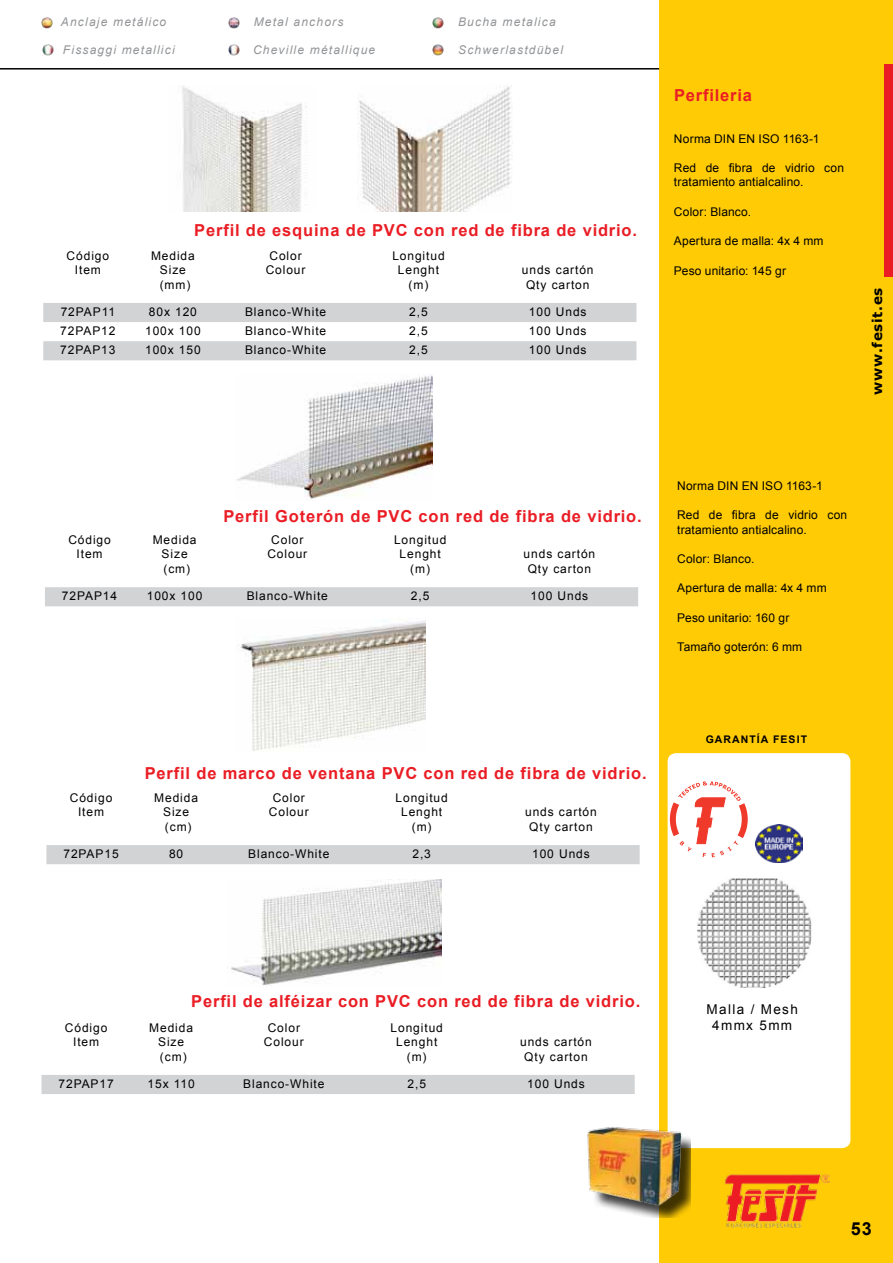
<style>
.page{position:relative;width:893px;height:1263px;background:#fff}
.page>*{position:absolute;margin:0;border:0;box-sizing:border-box;transform-origin:0 0}
.t1{font:700 18px "Arial";color:#000}
.t2{font:700 16.5px "Arial";letter-spacing:.05em;color:#ea1d25}
.t3{font:13.5px/16.2px "Arial";letter-spacing:.1em;color:#000;text-align:center}
.t4{font:700 13.5px "Verdana";letter-spacing:.05em;color:#000}
.t5{font:12px/14.4px "Arial";letter-spacing:.075em;color:#000;text-align:center}
.t6{font:12px/14.4px "Arial";letter-spacing:.01em;color:#000}
.t7{font:italic 12px "Arial";letter-spacing:.1em;color:#939598}
.t8{font:12px "Arial";letter-spacing:.015em;color:#000}
.t9{font:700 10.5px "Arial";letter-spacing:.1em;color:#000}
</style>
<div class="page">
<div style="left:659px;top:0;width:234px;height:1263px;background:#ffcb05"></div>
<div style="left:668px;top:753px;width:182px;height:395px;background:#fff;border-radius:9px"></div>
<div style="left:884px;top:64px;width:9px;height:212px;background:#ea1d25"></div>
<img style="left:724px;top:1174px;width:105px;height:54px">
<hr style="left:0;top:68px;width:659px;height:2px;background:#000">
<svg style="left:42px;top:17px;width:11px;height:11px"></svg>
<svg style="left:42px;top:44px;width:11px;height:11px"></svg>
<svg style="left:228px;top:17px;width:11px;height:11px"></svg>
<svg style="left:228px;top:44px;width:11px;height:11px"></svg>
<svg style="left:432px;top:17px;width:11px;height:11px"></svg>
<svg style="left:432px;top:44px;width:11px;height:11px"></svg>
<svg style="left:670px;top:781px;width:78px;height:76px"></svg>
<img style="left:698px;top:878px;width:114px;height:109px">
<svg style="left:43px;top:303px;width:593px;height:57px"></svg>
<div style="left:45px;top:587px;width:593px;height:19px;background:#d1d3d4"></div>
<div style="left:46px;top:845px;width:594px;height:19px;background:#d1d3d4"></div>
<img style="left:755px;top:825px;width:48px;height:37px">
<div style="left:590px;top:1130px;width:101px;height:88px;background:#000;opacity:.75"></div>
<img style="left:587px;top:1123px;width:104px;height:85px">
<img style="left:236px;top:375px;width:197px;height:124px">
<img style="left:238px;top:620px;width:188px;height:131px">
<img style="left:182px;top:86px;width:125px;height:126px">
<img style="left:359px;top:86px;width:154px;height:126px">
<div style="left:42px;top:1075px;width:593px;height:19px;background:#d1d3d4"></div>
<img style="left:227px;top:879px;width:215px;height:106px">
<p class="t7" style="left:61px;top:14px;width:107px">Anclaje metálico</p>
<p class="t7" style="left:254px;top:14px;width:91px">Metal anchors</p>
<p class="t7" style="left:458px;top:14px;width:99px">Bucha metalica</p>
<p class="t7" style="left:63px;top:42px;width:113px">Fissaggi metallici</p>
<p class="t7" style="left:253px;top:42px;width:124px">Cheville métallique</p>
<p class="t7" style="left:458px;top:42px;width:106px">Schwerlastdübel</p>
<h2 class="t2" style="left:194px;top:219px;width:444px">Perfil de esquina de PVC con red de fibra de vidrio.</h2>
<p class="t5" style="left:67px;top:248px;width:44px">Código<br>Item</p>
<p class="t5" style="left:151px;top:248px;width:45px">Medida<br>Size (mm)</p>
<p class="t5" style="left:266px;top:248px;width:41px">Color<br>Colour</p>
<p class="t5" style="left:392px;top:248px;width:54px">Longitud<br>Lenght (m)</p>
<p class="t5" style="left:522px;top:263px;width:73px">unds cartón<br>Qty carton</p>
<p class="t5" style="left:61px;top:304px;width:56px">72PAP11</p>
<p class="t5" style="left:149px;top:304px;width:50px">80x 120</p>
<p class="t5" style="left:245px;top:304px;width:83px">Blanco-White</p>
<p class="t5" style="left:409px;top:304px;width:20px">2,5</p>
<p class="t5" style="left:529px;top:304px;width:59px">100 Unds</p>
<p class="t5" style="left:60px;top:323px;width:57px">72PAP12</p>
<p class="t5" style="left:145px;top:323px;width:57px">100x 100</p>
<p class="t5" style="left:245px;top:323px;width:83px">Blanco-White</p>
<p class="t5" style="left:409px;top:323px;width:20px">2,5</p>
<p class="t5" style="left:529px;top:323px;width:59px">100 Unds</p>
<p class="t5" style="left:60px;top:343px;width:57px">72PAP13</p>
<p class="t5" style="left:145px;top:343px;width:57px">100x 150</p>
<p class="t5" style="left:245px;top:343px;width:83px">Blanco-White</p>
<p class="t5" style="left:409px;top:343px;width:20px">2,5</p>
<p class="t5" style="left:529px;top:343px;width:59px">100 Unds</p>
<h2 class="t2" style="left:674px;top:85px;width:80px">Perfileria</h2>
<p class="t8" style="left:674px;top:131px;width:147px">Norma DIN EN ISO 1163-1</p>
<p class="t6" style="left:674px;top:161px;width:172px">Red de fibra de vidrio con tratamiento antialcalino.</p>
<p class="t8" style="left:674px;top:204px;width:79px">Color: Blanco.</p>
<p class="t6" style="left:674px;top:234px;width:151px">Apertura de malla: 4x 4 mm</p>
<p class="t6" style="left:674px;top:263px;width:114px">Peso unitario: 145 gr</p>
<p class="t4" style="left:868px;top:395px;width:109px;rotate:-90deg">www.fesit.es</p>
<h2 class="t2" style="left:223px;top:505px;width:420px">Perfil Goterón de PVC con red de fibra de vidrio.</h2>
<p class="t5" style="left:68px;top:533px;width:44px">Código<br>Item</p>
<p class="t5" style="left:153px;top:533px;width:45px">Medida<br>Size (cm)</p>
<p class="t5" style="left:267px;top:533px;width:41px">Color<br>Colour</p>
<p class="t5" style="left:394px;top:533px;width:54px">Longitud<br>Lenght (m)</p>
<p class="t5" style="left:524px;top:547px;width:73px">unds cartón<br>Qty carton</p>
<p class="t5" style="left:62px;top:589px;width:57px">72PAP14</p>
<p class="t5" style="left:147px;top:589px;width:57px">100x 100</p>
<p class="t5" style="left:247px;top:589px;width:83px">Blanco-White</p>
<p class="t5" style="left:411px;top:589px;width:20px">2,5</p>
<p class="t5" style="left:531px;top:589px;width:59px">100 Unds</p>
<p class="t8" style="left:677px;top:478px;width:147px">Norma DIN EN ISO 1163-1</p>
<p class="t6" style="left:677px;top:508px;width:172px">Red de fibra de vidrio con tratamiento antialcalino.</p>
<p class="t8" style="left:677px;top:551px;width:79px">Color: Blanco.</p>
<p class="t6" style="left:677px;top:581px;width:151px">Apertura de malla: 4x 4 mm</p>
<p class="t6" style="left:677px;top:610px;width:114px">Peso unitario: 160 gr</p>
<p class="t6" style="left:677px;top:640px;width:127px">Tamaño goterón: 6 mm</p>
<h2 class="t2" style="left:145px;top:762px;width:503px">Perfil de marco de ventana PVC con red de fibra de vidrio.</h2>
<p class="t5" style="left:70px;top:790px;width:44px">Código<br>Item</p>
<p class="t5" style="left:154px;top:790px;width:45px">Medida<br>Size (cm)</p>
<p class="t5" style="left:269px;top:790px;width:41px">Color<br>Colour</p>
<p class="t5" style="left:396px;top:790px;width:54px">Longitud<br>Lenght (m)</p>
<p class="t5" style="left:525px;top:805px;width:73px">unds cartón<br>Qty carton</p>
<p class="t5" style="left:63px;top:846px;width:57px">72PAP15</p>
<p class="t5" style="left:169px;top:846px;width:16px">80</p>
<p class="t5" style="left:248px;top:846px;width:83px">Blanco-White</p>
<p class="t5" style="left:412px;top:846px;width:20px">2,3</p>
<p class="t5" style="left:532px;top:846px;width:59px">100 Unds</p>
<p class="t9" style="left:706px;top:733px;width:103px">GARANTÍA FESIT</p>
<h2 class="t2" style="left:191px;top:990px;width:451px">Perfil de alféizar con PVC con red de fibra de vidrio.</h2>
<p class="t5" style="left:65px;top:1020px;width:44px">Código<br>Item</p>
<p class="t5" style="left:149px;top:1020px;width:45px">Medida<br>Size (cm)</p>
<p class="t5" style="left:264px;top:1020px;width:41px">Color<br>Colour</p>
<p class="t5" style="left:391px;top:1020px;width:54px">Longitud<br>Lenght (m)</p>
<p class="t5" style="left:520px;top:1035px;width:73px">unds cartón<br>Qty carton</p>
<p class="t5" style="left:59px;top:1076px;width:57px">72PAP17</p>
<p class="t5" style="left:148px;top:1076px;width:49px">15x 110</p>
<p class="t5" style="left:243px;top:1076px;width:83px">Blanco-White</p>
<p class="t5" style="left:407px;top:1076px;width:20px">2,5</p>
<p class="t5" style="left:527px;top:1076px;width:59px">100 Unds</p>
<p class="t3" style="left:706px;top:1001px;width:93px">Malla / Mesh<br>4mmx 5mm</p>
<h1 class="t1" style="left:851px;top:1217px;width:22px">53</h1>
</div>
